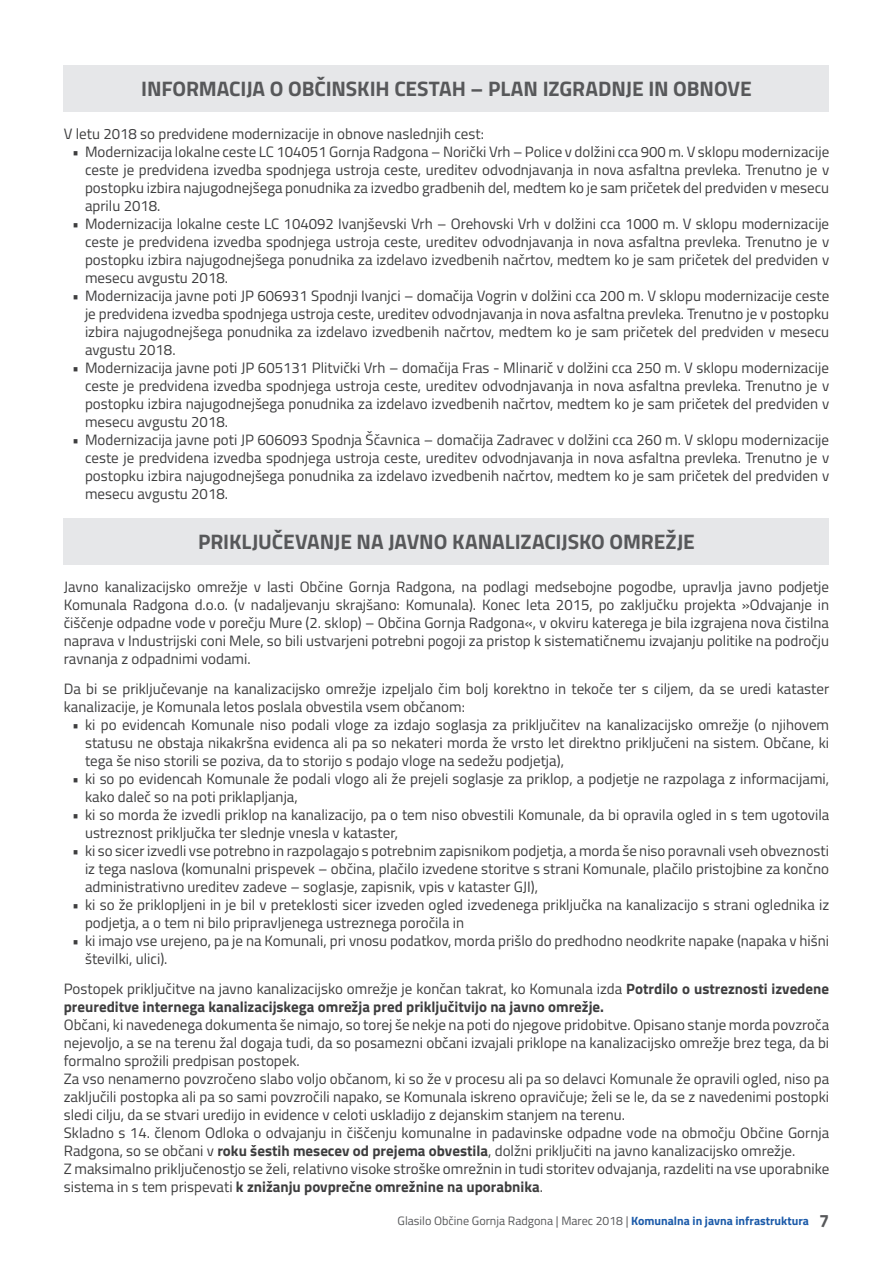
<style>
.page{position:relative;width:893px;height:1263px;background:#fff}
.page>*{position:absolute;margin:0;border:0;box-sizing:border-box;transform-origin:0 0}
.t1{font:700 21px "Titillium";letter-spacing:-.005em;color:#57585a}
.t2{font:15px/18px "Titillium";color:#3e3e3f;text-align:justify}
.t3{font:700 15px/18px "Titillium";color:#3e3e3f}
.t4{font:12.15px "Titillium";color:#57585a}
.s1{font-weight:400}
.s2{font-weight:700}
.s3{font-weight:700;font-size:12px;color:#1b5aa9}
.s4{font-weight:700;font-size:18px}
</style>
<div class="page">
<div style="left:64px;top:65px;width:765px;height:46px;background:#e6e7e9"></div>
<div style="left:64px;top:519px;width:765px;height:46px;background:#e6e7e9"></div>
<h1 class="t1" style="left:141px;top:72px;width:612px">INFORMACIJA O OBČINSKIH CESTAH – PLAN IZGRADNJE IN OBNOVE</h1>
<p class="t2" style="left:64px;top:124px;width:422px">V letu 2018 so predvidene modernizacije in obnove naslednjih cest:</p>
<p class="t2" style="left:85px;top:142px;width:746px;text-indent:-13px">• Modernizacija lokalne ceste LC 104051 Gornja Radgona – Norički Vrh – Police v dolžini cca 900 m. V sklopu modernizacije ceste je predvidena izvedba spodnjega ustroja ceste, ureditev odvodnjavanja in nova asfaltna prevleka. Trenutno je v postopku izbira najugodnejšega ponudnika za izvedbo gradbenih del, medtem ko je sam pričetek del predviden v mesecu aprilu 2018.</p>
<p class="t2" style="left:85px;top:214px;width:746px;text-indent:-13px">• Modernizacija lokalne ceste LC 104092 Ivanjševski Vrh – Orehovski Vrh v dolžini cca 1000 m. V sklopu modernizacije ceste je predvidena izvedba spodnjega ustroja ceste, ureditev odvodnjavanja in nova asfaltna prevleka. Trenutno je v postopku izbira najugodnejšega ponudnika za izdelavo izvedbenih načrtov, medtem ko je sam pričetek del predviden v mesecu avgustu 2018.</p>
<p class="t2" style="left:85px;top:286px;width:746px;text-indent:-13px">• Modernizacija javne poti JP 606931 Spodnji Ivanjci – domačija Vogrin v dolžini cca 200 m. V sklopu modernizacije ceste je predvidena izvedba spodnjega ustroja ceste, ureditev odvodnjavanja in nova asfaltna prevleka. Trenutno je v postopku izbira najugodnejšega ponudnika za izdelavo izvedbenih načrtov, medtem ko je sam pričetek del predviden v mesecu avgustu 2018.</p>
<p class="t2" style="left:85px;top:358px;width:746px;text-indent:-13px">• Modernizacija javne poti JP 605131 Plitvički Vrh – domačija Fras - Mlinarič v dolžini cca 250 m. V sklopu modernizacije ceste je predvidena izvedba spodnjega ustroja ceste, ureditev odvodnjavanja in nova asfaltna prevleka. Trenutno je v postopku izbira najugodnejšega ponudnika za izdelavo izvedbenih načrtov, medtem ko je sam pričetek del predviden v mesecu avgustu 2018.</p>
<p class="t2" style="left:85px;top:430px;width:746px;text-indent:-13px">• Modernizacija javne poti JP 606093 Spodnja Ščavnica – domačija Zadravec v dolžini cca 260 m. V sklopu modernizacije ceste je predvidena izvedba spodnjega ustroja ceste, ureditev odvodnjavanja in nova asfaltna prevleka. Trenutno je v postopku izbira najugodnejšega ponudnika za izdelavo izvedbenih načrtov, medtem ko je sam pričetek del predviden v mesecu avgustu 2018.</p>
<h1 class="t1" style="left:198px;top:526px;width:498px">PRIKLJUČEVANJE NA JAVNO KANALIZACIJSKO OMREŽJE</h1>
<p class="t2" style="left:64px;top:577px;width:767px">Javno kanalizacijsko omrežje v lasti Občine Gornja Radgona, na podlagi medsebojne pogodbe, upravlja javno podjetje Komunala Radgona d.o.o. (v nadaljevanju skrajšano: Komunala). Konec leta 2015, po zaključku projekta »Odvajanje in čiščenje odpadne vode v porečju Mure (2. sklop) – Občina Gornja Radgona«, v okviru katerega je bila izgrajena nova čistilna naprava v Industrijski coni Mele, so bili ustvarjeni potrebni pogoji za pristop k sistematičnemu izvajanju politike na področju ravnanja z odpadnimi vodami.</p>
<p class="t2" style="left:64px;top:679px;width:767px">Da bi se priključevanje na kanalizacijsko omrežje izpeljalo čim bolj korektno in tekoče ter s ciljem, da se uredi kataster kanalizacije, je Komunala letos poslala obvestila vsem občanom:</p>
<p class="t2" style="left:85px;top:715px;width:746px;text-indent:-13px">• ki po evidencah Komunale niso podali vloge za izdajo soglasja za priključitev na kanalizacijsko omrežje (o njihovem statusu ne obstaja nikakršna evidenca ali pa so nekateri morda že vrsto let direktno priključeni na sistem. Občane, ki tega še niso storili se poziva, da to storijo s podajo vloge na sedežu podjetja),</p>
<p class="t2" style="left:85px;top:769px;width:746px;text-indent:-13px">• ki so po evidencah Komunale že podali vlogo ali že prejeli soglasje za priklop, a podjetje ne razpolaga z informacijami, kako daleč so na poti priklapljanja,</p>
<p class="t2" style="left:85px;top:805px;width:746px;text-indent:-13px">• ki so morda že izvedli priklop na kanalizacijo, pa o tem niso obvestili Komunale, da bi opravila ogled in s tem ugotovila ustreznost priključka ter slednje vnesla v kataster,</p>
<p class="t2" style="left:85px;top:841px;width:746px;text-indent:-13px">• ki so sicer izvedli vse potrebno in razpolagajo s potrebnim zapisnikom podjetja, a morda še niso poravnali vseh obveznosti iz tega naslova (komunalni prispevek – občina, plačilo izvedene storitve s strani Komunale, plačilo pristojbine za končno administrativno ureditev zadeve – soglasje, zapisnik, vpis v kataster GJI),</p>
<p class="t2" style="left:85px;top:895px;width:746px;text-indent:-13px">• ki so že priklopljeni in je bil v preteklosti sicer izveden ogled izvedenega priključka na kanalizacijo s strani oglednika iz podjetja, a o tem ni bilo pripravljenega ustreznega poročila in</p>
<p class="t2" style="left:85px;top:931px;width:746px;text-indent:-13px">• ki imajo vse urejeno, pa je na Komunali, pri vnosu podatkov, morda prišlo do predhodno neodkrite napake (napaka v hišni številki, ulici).</p>
<p class="t3" style="left:64px;top:979px;width:767px"><span class="s1">Postopek priključitve na javno kanalizacijsko omrežje je končan takrat, ko Komunala izda</span> Potrdilo o ustreznosti izvedene preureditve internega kanalizacijskega omrežja pred priključitvijo na javno omrežje.</p>
<p class="t2" style="left:64px;top:1015px;width:767px;text-align:left">Občani, ki navedenega dokumenta še nimajo, so torej še nekje na poti do njegove pridobitve. Opisano stanje morda povzroča nejevoljo, a se na terenu žal dogaja tudi, da so posamezni občani izvajali priklope na kanalizacijsko omrežje brez tega, da bi formalno sprožili predpisan postopek.<br>Za vso nenamerno povzročeno slabo voljo občanom, ki so že v procesu ali pa so delavci Komunale že opravili ogled, niso pa zaključili postopka ali pa so sami povzročili napako, se Komunala iskreno opravičuje; želi se le, da se z navedenimi postopki sledi cilju, da se stvari uredijo in evidence v celoti uskladijo z dejanskim stanjem na terenu.<br>Skladno s 14. členom Odloka o odvajanju in čiščenju komunalne in padavinske odpadne vode na območju Občine Gornja Radgona, so se občani v <span class="s2">roku šestih mesecev od prejema obvestila</span>, dolžni priključiti na javno kanalizacijsko omrežje.<br>Z maksimalno priključenostjo se želi, relativno visoke stroške omrežnin in tudi storitev odvajanja, razdeliti na vse uporabnike sistema in s tem prispevati <span class="s2">k znižanju povprečne omrežnine na uporabnika</span>.</p>
<p class="t4" style="left:398px;top:1211px;width:433px">Glasilo Občine Gornja Radgona | Marec 2018 | <span class="s3">Komunalna in javna infrastruktura</span> <span class="s4">7</span></p>
</div>
